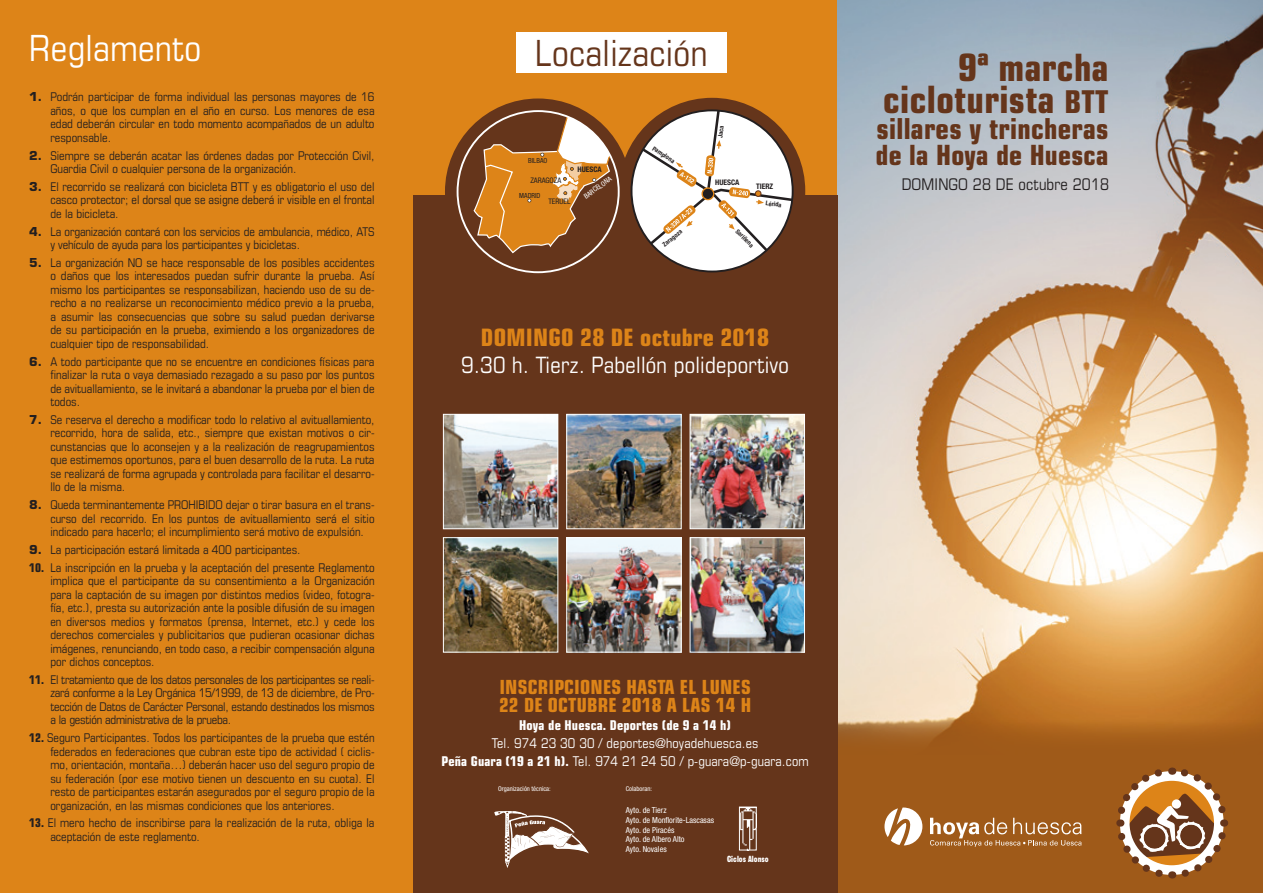
<style>
.page{position:relative;width:1263px;height:893px;background:#fff}
.page>*{position:absolute;margin:0;border:0;box-sizing:border-box;transform-origin:0 0}
.t1{font:700 condensed 37.65px "Eurostile";letter-spacing:.01em;color:#65351b}
.t2{font:condensed 36px "Eurostile";letter-spacing:.01em;color:#65351b}
.t3{font:condensed 36px "Eurostile";letter-spacing:.01em;color:#fff}
.t4{font:700 condensed 28.95px "Eurostile";letter-spacing:.01em;color:#65351b}
.t5{font:700 condensed 27.9px "Eurostile";letter-spacing:.01em;color:#65351b}
.t6{font:700 condensed 24px "Eurostile";letter-spacing:.01em;color:#dd8418}
.t7{font:condensed 22.5px "Eurostile";letter-spacing:.01em;color:#fff}
.t8{font:700 condensed 19.5px "Eurostile";letter-spacing:.01em;color:#dd8418}
.t9{font:condensed 16.05px "Eurostile";letter-spacing:.01em;color:#231f20}
.t10{font:condensed 13.5px/18px "Eurostile";letter-spacing:.01em;color:#fff;text-align:center}
.t11{font:condensed 12px/13.5px "Eurostile";color:#231f20;text-align:justify}
.t12{font:8.7px "Gothic Thirteen";color:#fff}
.t13{font:condensed 8.25px "Helvetica Neue";color:#fff}
.t14{font:700 condensed 7.65px "Helvetica Neue";color:#231f20}
.t15{font:condensed 7.65px "Helvetica Neue";color:#231f20}
.t16{font:condensed 7.05px "Helvetica Neue";color:#231f20}
.t17{font:condensed 7.05px "Helvetica Neue";color:#fff}
.t18{font:condensed 6.6px "Helvetica Neue";color:#fff}
.t19{font:700 condensed 6.3px "Helvetica Neue";color:#231f20}
.s1{font-weight:700;font-stretch:normal}
.s2{font-weight:700}
.s3{font-size:31.35px}
</style>
<div class="page">
<div style="left:405px;top:0;width:433px;height:198px;background:#dd8418"></div>
<div style="left:838px;top:0;width:425px;height:893px;background:#9f5a19"></div>
<img style="left:838px;top:0;width:425px;height:739px">
<div style="left:412px;top:196px;width:426px;height:697px;background:#65351b"></div>
<div style="left:0;top:0;width:412px;height:893px;background:#dd8418"></div>
<img style="left:445px;top:416px;width:111px;height:111px">
<div style="left:443px;top:414px;width:115px;height:115px;border:1px solid #fff"></div>
<img style="left:568px;top:416px;width:112px;height:111px">
<div style="left:566px;top:414px;width:116px;height:115px;border:1px solid #fff"></div>
<img style="left:692px;top:416px;width:111px;height:111px">
<div style="left:690px;top:414px;width:115px;height:115px;border:1px solid #fff"></div>
<img style="left:445px;top:539px;width:111px;height:112px">
<div style="left:443px;top:537px;width:115px;height:116px;border:1px solid #fff"></div>
<img style="left:568px;top:539px;width:112px;height:112px">
<div style="left:566px;top:537px;width:116px;height:116px;border:1px solid #fff"></div>
<img style="left:692px;top:539px;width:111px;height:112px">
<div style="left:690px;top:537px;width:115px;height:116px;border:1px solid #fff"></div>
<svg style="left:1116px;top:767px;width:113px;height:112px"></svg>
<svg style="left:930px;top:818px;width:151px;height:29px"></svg>
<svg style="left:884px;top:807px;width:38px;height:38px"></svg>
<div style="left:445px;top:98px;width:186px;height:187px;background:#65351b;border-radius:50%"></div>
<svg style="left:619px;top:98px;width:186px;height:186px"></svg>
<svg style="left:473px;top:111px;width:146px;height:143px"></svg>
<svg style="left:631px;top:110px;width:162px;height:151px;background:#d9cbbf"></svg>
<div style="left:755px;top:190px;width:6px;height:7px;border:1px solid #65351b;border-radius:50%"></div>
<div style="left:516px;top:32px;width:210px;height:40px;background:#fff"></div>
<svg style="left:494px;top:811px;width:95px;height:57px"></svg>
<img style="left:741px;top:809px;width:13px;height:39px">
<div style="left:739px;top:807px;width:17px;height:43px;border:1px solid #fff"></div>
<p class="t3" style="left:29px;top:26px;width:174px">Reglamento</p>
<p class="t11" style="left:50px;top:90px;width:326px;text-indent:-21px"><span class="s1">1.</span> Podrán participar de forma individual las personas mayores de 16 años, o que los cumplan en el año en curso. Los menores de esa edad deberán circular en todo momento acompañados de un adulto responsable.</p>
<p class="t11" style="left:50px;top:148px;width:326px;text-indent:-21px"><span class="s1">2.</span> Siempre se deberán acatar las órdenes dadas por Protección Civil,<br>Guardia Civil o cualquier persona de la organización.</p>
<p class="t11" style="left:50px;top:180px;width:326px;text-indent:-21px"><span class="s1">3.</span> El recorrido se realizará con bicicleta BTT y es obligatorio el uso del casco protector; el dorsal que se asigne deberá ir visible en el frontal de la bicicleta.</p>
<p class="t11" style="left:50px;top:224px;width:326px;text-indent:-21px"><span class="s1">4.</span> La organización contará con los servicios de ambulancia, médico, ATS y vehículo de ayuda para los participantes y bicicletas.</p>
<p class="t11" style="left:50px;top:256px;width:326px;text-indent:-21px"><span class="s1">5.</span> La organización NO se hace responsable de los posibles accidentes o daños que los interesados puedan sufrir durante la prueba. Así mismo los participantes se responsabilizan, haciendo uso de su de&shy;recho a no realizarse un reconocimiento médico previo a la prueba, a asumir las consecuencias que sobre su salud puedan derivarse de su participación en la prueba, eximiendo a los organizadores de cualquier tipo de responsabilidad.</p>
<p class="t11" style="left:50px;top:354px;width:326px;text-indent:-21px"><span class="s1">6.</span> A todo participante que no se encuentre en condiciones físicas para finalizar la ruta o vaya demasiado rezagado a su paso por los puntos de avituallamiento, se le invitará a abandonar la prueba por el bien de todos.</p>
<p class="t11" style="left:50px;top:413px;width:326px;text-indent:-21px"><span class="s1">7.</span> Se reserva el derecho a modificar todo lo relativo al avituallamiento, recorrido, hora de salida, etc., siempre que existan motivos o cir&shy;cunstancias que lo aconsejen y a la realización de reagrupamientos que estimemos oportunos, para el buen desarrollo de la ruta. La ruta se realizará de forma agrupada y controlada para facilitar el desarro&shy;llo de la misma.</p>
<p class="t11" style="left:50px;top:498px;width:326px;text-indent:-21px"><span class="s1">8.</span> Queda terminantemente PROHIBIDO dejar o tirar basura en el trans&shy;curso del recorrido. En los puntos de avituallamiento será el sitio indicado para hacerlo; el incumplimiento será motivo de expulsión.</p>
<p class="t11" style="left:29px;top:543px;width:273px"><span class="s1">9.</span> La participación estará limitada a 400 participantes.</p>
<p class="t11" style="left:50px;top:560px;width:326px;text-indent:-21px"><span class="s2">10.</span> La inscripción en la prueba y la aceptación del presente Reglamento implica que el participante da su consentimiento a la Organización para la captación de su imagen por distintos medios (video, fotogra&shy;fía, etc.), presta su autorización ante la posible difusión de su imagen en diversos medios y formatos (prensa, Internet, etc.) y cede los derechos comerciales y publicitarios que pudieran ocasionar dichas imágenes, renunciando, en todo caso, a recibir compensación alguna por dichos conceptos.</p>
<p class="t11" style="left:50px;top:673px;width:326px;text-indent:-21px"><span class="s2">11.</span> El tratamiento que de los datos personales de los participantes se reali&shy;zará conforme a la Ley Orgánica 15/1999, de 13 de diciembre, de Pro&shy;tección de Datos de Carácter Personal, estando destinados los mismos a la gestión administrativa de la prueba.</p>
<p class="t11" style="left:50px;top:731px;width:326px;text-indent:-21px"><span class="s2">12.</span> Seguro Participantes. Todos los participantes de la prueba que estén federados en federaciones que cubran este tipo de actividad ( ciclis&shy;mo, orientación, montaña…) deberán hacer uso del seguro propio de su federación (por ese motivo tienen un descuento en su cuota). El resto de participantes estarán asegurados por el seguro propio de la organización, en las mismas condiciones que los anteriores.</p>
<p class="t11" style="left:50px;top:816px;width:326px;text-indent:-21px"><span class="s2">13.</span> El mero hecho de inscribirse para la realización de la ruta, obliga la aceptación de este reglamento.</p>
<p class="t2" style="left:535px;top:32px;width:174px">Localización</p>
<p class="t19" style="left:716px;top:137px;width:14px;rotate:-84deg">Jaca</p>
<p class="t19" style="left:655px;top:145px;width:27px;rotate:33deg">Pamplona</p>
<p class="t16" style="left:528px;top:157px;width:21px">BILBAO</p>
<p class="t15" style="left:530px;top:175px;width:32px">ZARAGOZA</p>
<p class="t15" style="left:548px;top:197px;width:24px">TERUEL</p>
<p class="t14" style="left:577px;top:165px;width:26px">HUESCA</p>
<p class="t17" style="left:582px;top:193px;width:33px;rotate:-35deg">BARCELONA</p>
<p class="t14" style="left:756px;top:182px;width:19px">TIERZ</p>
<p class="t14" style="left:715px;top:178px;width:26px">HUESCA</p>
<p class="t16" style="left:519px;top:191px;width:23px">MADRID</p>
<p class="t19" style="left:766px;top:199px;width:17px;rotate:8deg">Lérida</p>
<p class="t19" style="left:661px;top:242px;width:25px;rotate:-40deg">Zaragoza</p>
<p class="t19" style="left:739px;top:228px;width:24px;rotate:45deg">Sariñena</p>
<p class="t6" style="left:481px;top:323px;width:290px">DOMINGO 28 DE octubre 2018</p>
<p class="t7" style="left:461px;top:351px;width:329px">9.30 h. Tierz. Pabellón polideportivo</p>
<p class="t8" style="left:499px;top:675px;width:253px">INSCRIPCIONES HASTA EL LUNES</p>
<p class="t8" style="left:499px;top:693px;width:254px">22 DE OCTUBRE 2018 A LAS 14 H</p>
<p class="t10" style="left:492px;top:716px;width:268px"><span class="s2">Hoya de Huesca. Deportes (de 9 a 14 h)<br></span>Tel. 974 23 30 30 / deportes@hoyadehuesca.es</p>
<p class="t10" style="left:442px;top:752px;width:368px"><span class="s2">Peña Guara (19 a 21 h).</span> Tel. 974 21 24 50 / p-guara@p-guara.com</p>
<p class="t18" style="left:498px;top:785px;width:54px">Organización técnica:</p>
<p class="t18" style="left:626px;top:785px;width:28px">Colaboran:</p>
<p class="t13" style="left:626px;top:806px;width:42px">Ayto. de Tierz</p>
<p class="t13" style="left:626px;top:815px;width:90px">Ayto. de Monflorite-Lascasas</p>
<p class="t13" style="left:626px;top:825px;width:50px">Ayto. de Piracés</p>
<p class="t13" style="left:626px;top:835px;width:60px">Ayto. de Albero Alto</p>
<p class="t13" style="left:626px;top:844px;width:42px">Ayto. Novales</p>
<p class="t12" style="left:727px;top:854px;width:43px">Ciclos Alonso</p>
<p class="t1" style="left:958px;top:45px;width:152px">9ª marcha</p>
<p class="t1" style="left:883px;top:77px;width:227px">cicloturista <span class="s3">BTT</span></p>
<p class="t4" style="left:876px;top:111px;width:234px">sillares y trincheras</p>
<p class="t5" style="left:876px;top:138px;width:234px">de la Hoya de Huesca</p>
<p class="t9" style="left:902px;top:175px;width:209px">DOMINGO 28 DE octubre 2018</p>
</div>
